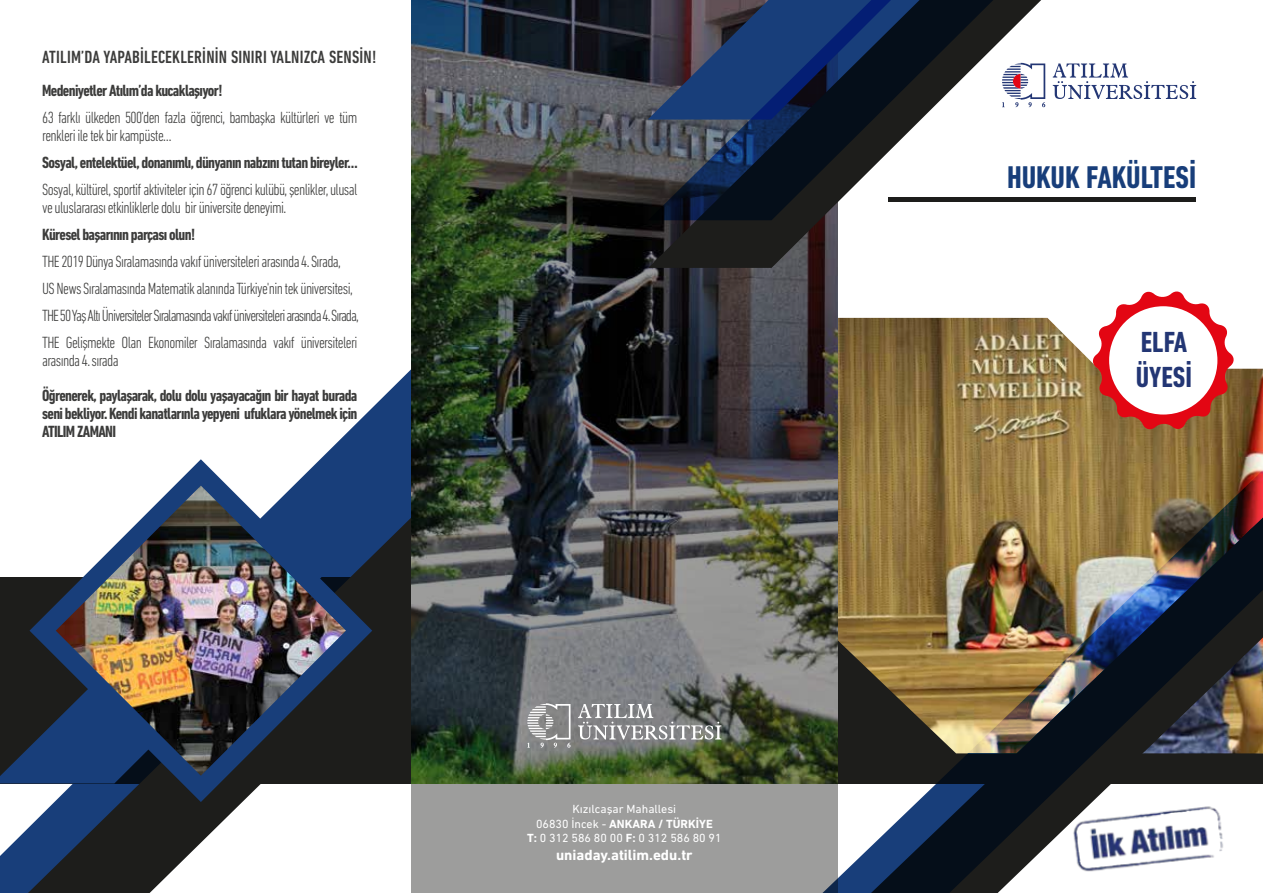
<style>
.page{position:relative;width:1263px;height:893px;background:#fff}
.page>*{position:absolute;margin:0;border:0;box-sizing:border-box;transform-origin:0 0}
.t1{font:700 condensed 31.95px "DIN Next LT Pro";color:#183e7a}
.t2{font:700 condensed 29.55px/35.5px "DIN Next LT Pro";color:#233674}
.t3{font:500 condensed 18px "DIN Next LT Pro";letter-spacing:.01em;color:#3c3c3b}
.t4{font:300 condensed 16.5px/27px "DIN Next LT Pro";letter-spacing:-.04em;color:#3c3c3b}
.t5{font:700 condensed 16.5px/18px "DIN Next LT Pro";letter-spacing:-.04em;color:#3c3c3b;text-align:justify}
.t6{font:700 15px "DIN Next LT Pro";color:#fff}
.t7{font:12px/14.4px "DIN Next LT Pro";color:#fff;text-align:center}
.s1{font-weight:700}
</style>
<div class="page">
<img style="left:838px;top:318px;width:425px;height:140px">
<img style="left:838px;top:458px;width:425px;height:435px">
<svg style="left:0;top:369px;width:411px;height:414px"></svg>
<svg style="left:28px;top:517px;width:383px;height:376px"></svg>
<svg style="left:30px;top:459px;width:342px;height:343px"></svg>
<img style="left:56px;top:486px;width:290px;height:290px">
<hr style="left:888px;top:197px;width:308px;height:4px;background:#1d1d1b">
<img style="left:1068px;top:801px;width:161px;height:76px">
<svg style="left:1073px;top:64px;width:123px;height:35px"></svg>
<img style="left:411px;top:0;width:427px;height:893px">
<svg style="left:648px;top:220px;width:190px;height:48px;background:#262323"></svg>
<svg style="left:648px;top:0;width:425px;height:220px"></svg>
<svg style="left:527px;top:703px;width:43px;height:45px;background:#9f9f9f"></svg>
<svg style="left:578px;top:704px;width:143px;height:35px;background:#909191"></svg>
<svg style="left:1092px;top:291px;width:143px;height:140px"></svg>
<p class="t3" style="left:42px;top:47px;width:336px">ATILIM’DA YAPABİLECEKLERİNİN SINIRI YALNIZCA SENSİN!</p>
<p class="t5" style="left:42px;top:82px;width:182px">Medeniyetler Atılım’da kucaklaşıyor!</p>
<p class="t4" style="left:42px;top:109px;width:317px;line-height:18px">63 farklı ülkeden 500’den fazla öğrenci, bambaşka kültürleri ve tüm renkleri ile tek bir kampüste…</p>
<p class="t5" style="left:42px;top:154px;width:317px">Sosyal, entelektüel, donanımlı, dünyanın nabzını tutan bireyler…</p>
<p class="t4" style="left:42px;top:180px;width:317px;line-height:18px">Sosyal, kültürel, sportif aktiviteler için 67 öğrenci kulübü, şenlikler, ulusal ve uluslararası etkinliklerle dolu bir üniversite deneyimi.</p>
<p class="t5" style="left:42px;top:226px;width:154px">Küresel başarının parçası olun!</p>
<p class="t4" style="left:42px;top:248px;width:318px">THE 2019 Dünya Sıralamasında vakıf üniversiteleri arasında 4. Sırada,<br>US News Sıralamasında Matematik alanında Türkiye'nin tek üniversitesi, THE 50 Yaş Altı Üniversiteler Sıralamasında vakıf üniversiteleri arasında 4.Sırada, THE Gelişmekte Olan Ekonomiler Sıralamasında vakıf üniversiteleri</p>
<p class="t4" style="left:42px;top:347px;width:78px">arasında 4. sırada</p>
<p class="t5" style="left:42px;top:386px;width:317px">Öğrenerek, paylaşarak, dolu dolu yaşayacağın bir hayat burada seni bekliyor. Kendi kanatlarınla yepyeni ufuklara yönelmek için ATILIM ZAMANI</p>
<p class="t7" style="left:527px;top:802px;width:196px">Kızılcaşar Mahallesi<br>06830 İncek - <span class="s1">ANKARA / TÜRKİYE<br>T:</span> 0 312 586 80 00 <span class="s1">F:</span> 0 312 586 80 91</p>
<p class="t6" style="left:556px;top:846px;width:138px">uniaday.atilim.edu.tr</p>
<h1 class="t1" style="left:1007px;top:159px;width:191px">HUKUK FAKÜLTESİ</h1>
<h2 class="t2" style="left:1136px;top:324px;width:58px">ELFA<br>ÜYESİ</h2>
</div>
